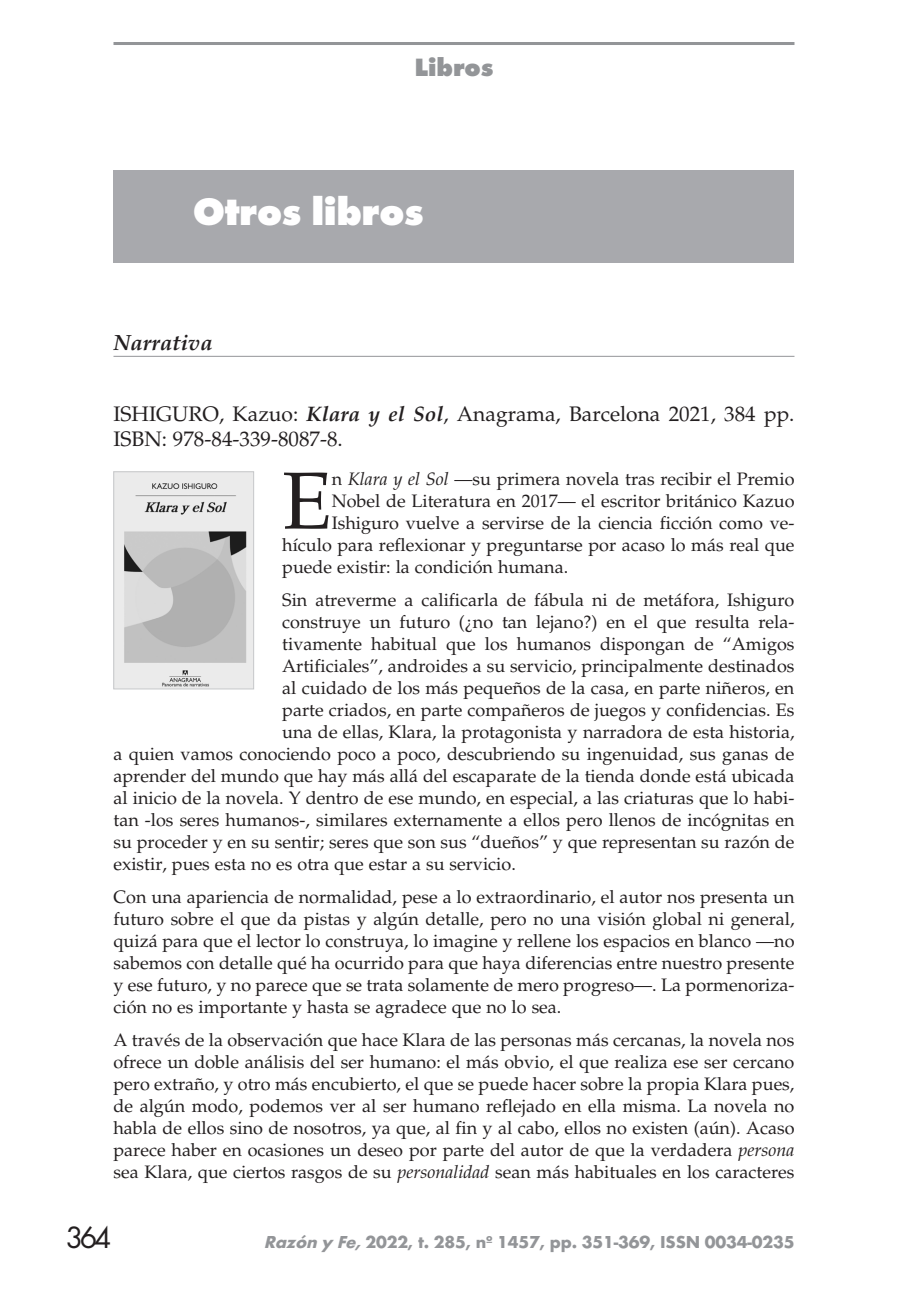
<style>
.page{position:relative;width:908px;height:1304px;background:#fff}
.page>*{position:absolute;margin:0;border:0;box-sizing:border-box;transform-origin:0 0}
.t1{font:80.8px "Palatino";color:#231f20}
.t2{font:800 40px "Futura T";letter-spacing:-.01em;color:#fff}
.t3{font:32px "Futura T";color:#231f20}
.t4{font:800 26px "Futura T";color:#939598}
.t5{font:italic 700 22px "Palatino";color:#231f20}
.t6{font:21px/25px "Palatino";color:#231f20}
.t7{font:18px/22px "Palatino";color:#231f20;text-align:justify}
.t8{font:700 18px "Futura T";letter-spacing:-.01em;color:#939598}
.s1{font-weight:700;font-style:italic}
.s2{font-style:italic}
</style>
<div class="page">
<hr style="left:113px;top:42px;width:681px;height:3px;background:#939598">
<hr style="left:113px;top:356px;width:681px;height:1px;background:#939598">
<div style="left:113px;top:170px;width:681px;height:92px;background:#a8a9ad"></div>
<img style="left:115px;top:473px;width:137px;height:214px">
<div style="left:113px;top:471px;width:141px;height:218px;border:1px solid #c7c8ca"></div>
<h3 class="t4" style="left:414px;top:52px;width:81px">Libros</h3>
<h2 class="t2" style="left:193px;top:188px;width:232px">Otros libros</h2>
<p class="t5" style="left:113px;top:330px;width:101px">Narrativa</p>
<p class="t6" style="left:113px;top:401px;width:682px">ISHIGURO, Kazuo: <span class="s1">Klara y el Sol</span>, Anagrama, Barcelona 2021, 384 pp.<br>ISBN: 978-84-339-8087-8.</p>
<h1 class="t1" style="left:282px;top:454px;width:51px">E</h1>
<p class="t7" style="left:331px;top:468px;width:464px">n <span class="s2">Klara y el Sol</span> —su primera novela tras recibir el Premio</p>
<p class="t7" style="left:331px;top:490px;width:464px">Nobel de Literatura en 2017— el escritor británico Kazuo</p>
<p class="t7" style="left:331px;top:512px;width:464px">Ishiguro vuelve a servirse de la ciencia ficción como ve-</p>
<p class="t7" style="left:282px;top:534px;width:513px">hículo para reflexionar y preguntarse por acaso lo más real que</p>
<p class="t7" style="left:282px;top:556px;width:287px">puede existir: la condición humana.</p>
<p class="t7" style="left:282px;top:589px;width:513px">Sin atreverme a calificarla de fábula ni de metáfora, Ishiguro</p>
<p class="t7" style="left:282px;top:611px;width:513px">construye un futuro (¿no tan lejano?) en el que resulta rela-</p>
<p class="t7" style="left:282px;top:633px;width:513px">tivamente habitual que los humanos dispongan de “Amigos</p>
<p class="t7" style="left:282px;top:655px;width:513px">Artificiales”, androides a su servicio, principalmente destinados</p>
<p class="t7" style="left:282px;top:677px;width:513px">al cuidado de los más pequeños de la casa, en parte niñeros, en</p>
<p class="t7" style="left:282px;top:699px;width:513px">parte criados, en parte compañeros de juegos y confidencias. Es</p>
<p class="t7" style="left:282px;top:721px;width:513px">una de ellas, Klara, la protagonista y narradora de esta historia,</p>
<p class="t7" style="left:113px;top:743px;width:682px">a quien vamos conociendo poco a poco, descubriendo su ingenuidad, sus ganas de</p>
<p class="t7" style="left:113px;top:765px;width:682px">aprender del mundo que hay más allá del escaparate de la tienda donde está ubicada</p>
<p class="t7" style="left:113px;top:787px;width:682px">al inicio de la novela. Y dentro de ese mundo, en especial, a las criaturas que lo habi-</p>
<p class="t7" style="left:113px;top:809px;width:682px">tan -los seres humanos-, similares externamente a ellos pero llenos de incógnitas en</p>
<p class="t7" style="left:113px;top:831px;width:682px">su proceder y en su sentir; seres que son sus “dueños” y que representan su razón de</p>
<p class="t7" style="left:113px;top:853px;width:404px">existir, pues esta no es otra que estar a su servicio.</p>
<p class="t7" style="left:113px;top:886px;width:682px">Con una apariencia de normalidad, pese a lo extraordinario, el autor nos presenta un futuro sobre el que da pistas y algún detalle, pero no una visión global ni general, quizá para que el lector lo construya, lo imagine y rellene los espacios en blanco —no sabemos con detalle qué ha ocurrido para que haya diferencias entre nuestro presente y ese futuro, y no parece que se trata solamente de mero progreso—. La pormenoriza&shy;ción no es importante y hasta se agradece que no lo sea.</p>
<p class="t7" style="left:113px;top:1030px;width:682px">A través de la observación que hace Klara de las personas más cercanas, la novela nos ofrece un doble análisis del ser humano: el más obvio, el que realiza ese ser cercano pero extraño, y otro más encubierto, el que se puede hacer sobre la propia Klara pues, de algún modo, podemos ver al ser humano reflejado en ella misma. La novela no habla de ellos sino de nosotros, ya que, al fin y al cabo, ellos no existen (aún). Acaso parece haber en ocasiones un deseo por parte del autor de que la verdadera <span class="s2">persona </span>sea Klara, que ciertos rasgos de su <span class="s2">personalidad</span> sean más habituales en los caracteres</p>
<h3 class="t3" style="left:65px;top:1218px;width:48px">364</h3>
<p class="t8" style="left:263px;top:1231px;width:532px"><span class="s2">Razón y Fe,</span>2022, t. 285, nº 1457, pp. 351-369, ISSN 0034-0235</p>
</div>
